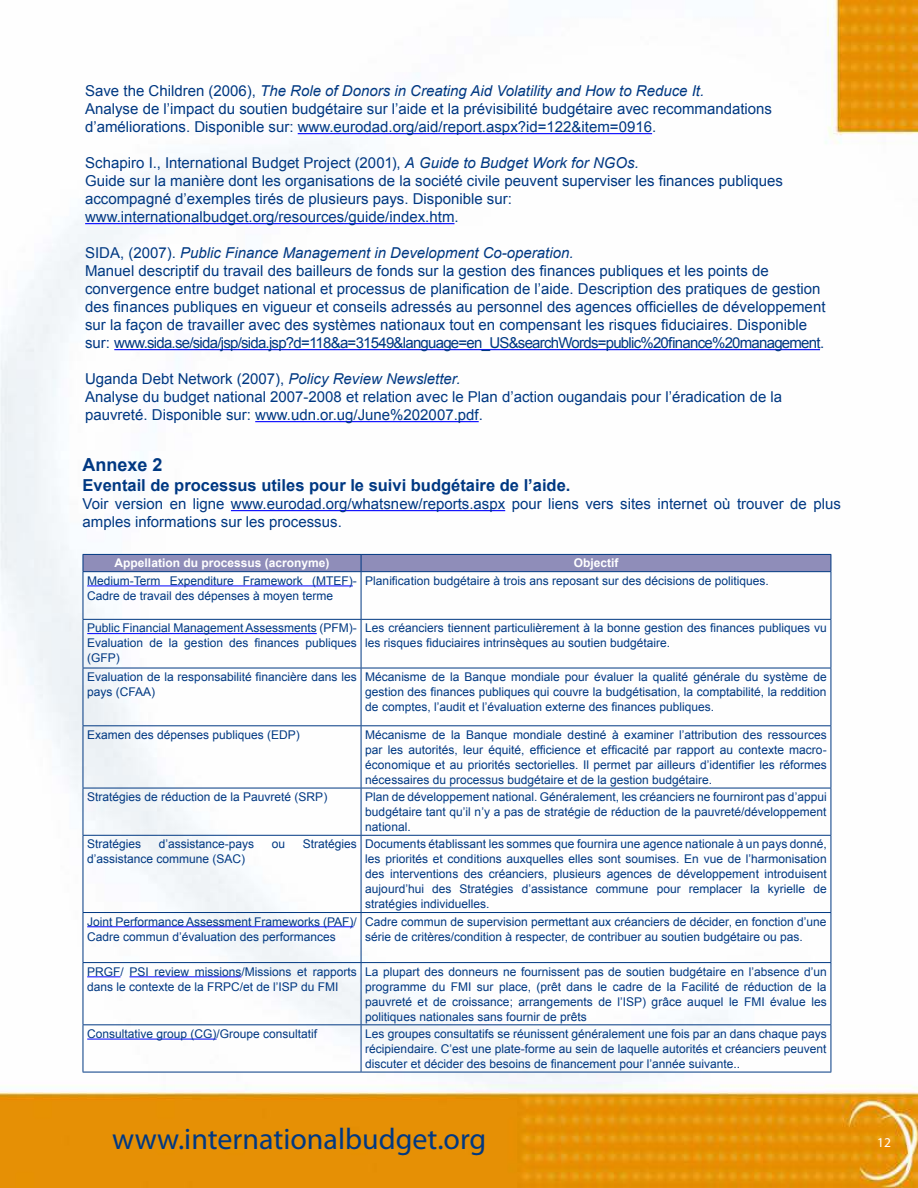
<style>
.page{position:relative;width:918px;height:1188px;background:#fff}
.page>*{position:absolute;margin:0;border:0;box-sizing:border-box;transform-origin:0 0}
.t1{font:30px "Myriad Pro";color:#003882}
.t2{font:700 18px "Arial";color:#003882}
.t3{font:700 16.5px "Arial";color:#003882}
.t4{font:15px/18px "Arial";color:#003882}
.t5{font:13.5px "Myriad Pro";color:#fff}
.t6{font:12px/15px "Arial";color:#003882;text-align:justify}
.t7{font:700 12px "Arial";color:#fff}
.s1{font-style:italic}
</style>
<div class="page">
<img style="left:0;top:0;width:918px;height:1188px">
<hr style="left:298px;top:133px;width:354px;height:1px;background:#00f">
<hr style="left:85px;top:223px;width:370px;height:1px;background:#00f">
<hr style="left:114px;top:349px;width:706px;height:1px;background:#00f">
<hr style="left:255px;top:421px;width:224px;height:1px;background:#00f">
<hr style="left:231px;top:510px;width:274px;height:1px;background:#00f">
<div style="left:83px;top:554px;width:749px;height:18px;background:#8f8db9"></div>
<hr style="left:83px;top:571px;width:278px;height:1px;background:#003882">
<hr style="left:83px;top:572px;width:1px;height:47px;background:#003882">
<hr style="left:361px;top:571px;width:470px;height:1px;background:#003882">
<hr style="left:361px;top:572px;width:1px;height:47px;background:#003882">
<hr style="left:831px;top:572px;width:1px;height:47px;background:#003882">
<hr style="left:83px;top:619px;width:278px;height:1px;background:#003882">
<hr style="left:83px;top:620px;width:1px;height:48px;background:#003882">
<hr style="left:361px;top:619px;width:470px;height:1px;background:#003882">
<hr style="left:361px;top:620px;width:1px;height:48px;background:#003882">
<hr style="left:831px;top:620px;width:1px;height:48px;background:#003882">
<hr style="left:83px;top:668px;width:278px;height:1px;background:#003882">
<hr style="left:83px;top:668px;width:1px;height:57px;background:#003882">
<hr style="left:361px;top:668px;width:470px;height:1px;background:#003882">
<hr style="left:361px;top:668px;width:1px;height:57px;background:#003882">
<hr style="left:831px;top:668px;width:1px;height:57px;background:#003882">
<hr style="left:83px;top:725px;width:278px;height:1px;background:#003882">
<hr style="left:83px;top:726px;width:1px;height:62px;background:#003882">
<hr style="left:361px;top:725px;width:470px;height:1px;background:#003882">
<hr style="left:361px;top:726px;width:1px;height:62px;background:#003882">
<hr style="left:831px;top:726px;width:1px;height:62px;background:#003882">
<hr style="left:83px;top:788px;width:278px;height:1px;background:#003882">
<hr style="left:83px;top:788px;width:1px;height:47px;background:#003882">
<hr style="left:361px;top:788px;width:470px;height:1px;background:#003882">
<hr style="left:361px;top:788px;width:1px;height:47px;background:#003882">
<hr style="left:831px;top:788px;width:1px;height:47px;background:#003882">
<hr style="left:83px;top:835px;width:278px;height:1px;background:#003882">
<hr style="left:83px;top:836px;width:1px;height:76px;background:#003882">
<hr style="left:361px;top:835px;width:470px;height:1px;background:#003882">
<hr style="left:361px;top:836px;width:1px;height:76px;background:#003882">
<hr style="left:831px;top:836px;width:1px;height:76px;background:#003882">
<hr style="left:83px;top:912px;width:278px;height:1px;background:#003882">
<hr style="left:83px;top:913px;width:1px;height:49px;background:#003882">
<hr style="left:361px;top:912px;width:470px;height:1px;background:#003882">
<hr style="left:361px;top:913px;width:1px;height:49px;background:#003882">
<hr style="left:831px;top:913px;width:1px;height:49px;background:#003882">
<hr style="left:83px;top:962px;width:278px;height:1px;background:#003882">
<hr style="left:83px;top:963px;width:1px;height:61px;background:#003882">
<hr style="left:361px;top:962px;width:470px;height:1px;background:#003882">
<hr style="left:361px;top:963px;width:1px;height:61px;background:#003882">
<hr style="left:831px;top:963px;width:1px;height:61px;background:#003882">
<hr style="left:83px;top:1024px;width:278px;height:1px;background:#003882">
<hr style="left:83px;top:1025px;width:1px;height:47px;background:#003882">
<hr style="left:361px;top:1024px;width:470px;height:1px;background:#003882">
<hr style="left:361px;top:1025px;width:1px;height:47px;background:#003882">
<hr style="left:831px;top:1025px;width:1px;height:47px;background:#003882">
<hr style="left:83px;top:1072px;width:278px;height:1px;background:#003882">
<hr style="left:361px;top:1072px;width:470px;height:1px;background:#003882">
<hr style="left:87px;top:585px;width:266px;height:1px;background:#00f">
<hr style="left:87px;top:633px;width:230px;height:1px;background:#00f">
<hr style="left:87px;top:926px;width:266px;height:1px;background:#00f">
<hr style="left:87px;top:976px;width:34px;height:1px;background:#00f">
<hr style="left:130px;top:976px;width:112px;height:1px;background:#00f">
<hr style="left:87px;top:1039px;width:130px;height:1px;background:#00f">
<p class="t4" style="left:85px;top:82px;width:688px">Save the Children (2006), <span class="s1">The Role of Donors in Creating Aid Volatility and How to Reduce It.<br></span>Analyse de l’impact du soutien budgétaire sur l’aide et la prévisibilité budgétaire avec recommandations d’améliorations. Disponible sur: www.eurodad.org/aid/report.aspx?id=122&amp;item=0916.</p>
<p class="t4" style="left:85px;top:154px;width:699px">Schapiro I., International Budget Project (2001), <span class="s1">A Guide to Budget Work for NGOs.<br></span>Guide sur la manière dont les organisations de la société civile peuvent superviser les finances publiques accompagné d’exemples tirés de plusieurs pays. Disponible sur: www.internationalbudget.org/resources/guide/index.htm.</p>
<p class="t4" style="left:85px;top:244px;width:742px">SIDA, (2007). <span class="s1">Public Finance Management in Development Co-operation.<br></span>Manuel descriptif du travail des bailleurs de fonds sur la gestion des finances publiques et les points de convergence entre budget national et processus de planification de l’aide. Description des pratiques de gestion des finances publiques en vigueur et conseils adressés au personnel des agences officielles de développement sur la façon de travailler avec des systèmes nationaux tout en compensant les risques fiduciaires. Disponible sur: www.sida.se/sida/jsp/sida.jsp?d=118&amp;a=31549&amp;language=en_US&amp;searchWords=public%20finance%20management.</p>
<p class="t4" style="left:85px;top:370px;width:699px">Uganda Debt Network (2007), <span class="s1">Policy Review Newsletter.<br></span>Analyse du budget national 2007-2008 et relation avec le Plan d’action ougandais pour l’éradication de la pauvreté. Disponible sur: www.udn.or.ug/June%202007.pdf.</p>
<h2 class="t2" style="left:83px;top:458px;width:82px">Annexe 2</h2>
<h3 class="t3" style="left:83px;top:479px;width:489px">Eventail de processus utiles pour le suivi budgétaire de l’aide.</h3>
<p class="t4" style="left:83px;top:495px;width:760px">Voir version en ligne www.eurodad.org/whatsnew/reports.aspx pour liens vers sites internet où trouver de plus amples informations sur les processus.</p>
<p class="t7" style="left:115px;top:559px;width:216px">Appellation du processus (acronyme)</p>
<p class="t7" style="left:574px;top:559px;width:46px">Objectif</p>
<p class="t6" style="left:87px;top:573px;width:271px">Medium-Term Expenditure Framework (MTEF)-<br>Cadre de travail des dépenses à moyen terme</p>
<p class="t6" style="left:365px;top:573px;width:405px">Planification budgétaire à trois ans reposant sur des décisions de politiques.</p>
<p class="t6" style="left:87px;top:622px;width:271px">Public Financial Management Assessments (PFM)- Evaluation de la gestion des finances publiques (GFP)</p>
<p class="t6" style="left:365px;top:621px;width:463px">Les créanciers tiennent particulièrement à la bonne gestion des finances publiques vu les risques fiduciaires intrinsèques au soutien budgétaire.</p>
<p class="t6" style="left:87px;top:669px;width:271px">Evaluation de la responsabilité financière dans les pays (CFAA)</p>
<p class="t6" style="left:365px;top:669px;width:463px">Mécanisme de la Banque mondiale pour évaluer la qualité générale du système de gestion des finances publiques qui couvre la budgétisation, la comptabilité, la reddition de comptes, l’audit et l’évaluation externe des finances publiques.</p>
<p class="t6" style="left:87px;top:727px;width:214px">Examen des dépenses publiques (EDP)</p>
<p class="t6" style="left:365px;top:727px;width:463px">Mécanisme de la Banque mondiale destiné à examiner l’attribution des ressources par les autorités, leur équité, efficience et efficacité par rapport au contexte macro&shy;économique et au priorités sectorielles. Il permet par ailleurs d’identifier les réformes nécessaires du processus budgétaire et de la gestion budgétaire.</p>
<p class="t6" style="left:87px;top:789px;width:242px">Stratégies de réduction de la Pauvreté (SRP)</p>
<p class="t6" style="left:365px;top:789px;width:463px">Plan de développement national. Généralement, les créanciers ne fourniront pas d’appui budgétaire tant qu’il n’y a pas de stratégie de réduction de la pauvreté/développement national.</p>
<p class="t6" style="left:87px;top:837px;width:56px">Stratégies</p>
<p class="t6" style="left:159px;top:837px;width:97px">d’assistance-pays</p>
<p class="t6" style="left:272px;top:837px;width:15px">ou</p>
<p class="t6" style="left:303px;top:837px;width:56px">Stratégies</p>
<p class="t6" style="left:87px;top:853px;width:160px">d’assistance commune (SAC)</p>
<p class="t6" style="left:365px;top:837px;width:463px">Documents établissant les sommes que fournira une agence nationale à un pays donné, les priorités et conditions auxquelles elles sont soumises. En vue de l’harmonisation des interventions des créanciers, plusieurs agences de développement introduisent aujourd’hui des Stratégies d’assistance commune pour remplacer la kyrielle de stratégies individuelles.</p>
<p class="t6" style="left:87px;top:914px;width:271px">Joint Performance Assessment Frameworks (PAF)/<br>Cadre commun d’évaluation des performances</p>
<p class="t6" style="left:365px;top:914px;width:463px">Cadre commun de supervision permettant aux créanciers de décider, en fonction d’une série de critères/condition à respecter, de contribuer au soutien budgétaire ou pas.</p>
<p class="t6" style="left:87px;top:964px;width:271px">PRGF/ PSI review missions/Missions et rapports dans le contexte de la FRPC/et de l’ISP du FMI</p>
<p class="t6" style="left:365px;top:964px;width:463px">La plupart des donneurs ne fournissent pas de soutien budgétaire en l’absence d’un programme du FMI sur place, (prêt dans le cadre de la Facilité de réduction de la pauvreté et de croissance; arrangements de l’ISP) grâce auquel le FMI évalue les politiques nationales sans fournir de prêts</p>
<p class="t6" style="left:87px;top:1026px;width:232px">Consultative group (CG)/Groupe consultatif</p>
<p class="t6" style="left:365px;top:1026px;width:463px">Les groupes consultatifs se réunissent généralement une fois par an dans chaque pays récipiendaire. C’est une plate-forme au sein de laquelle autorités et créanciers peuvent discuter et décider des besoins de financement pour l’année suivante..</p>
<h1 class="t1" style="left:112px;top:1127px;width:376px">www.internationalbudget.org</h1>
<p class="t5" style="left:877px;top:1134px;width:15px">12</p>
</div>
